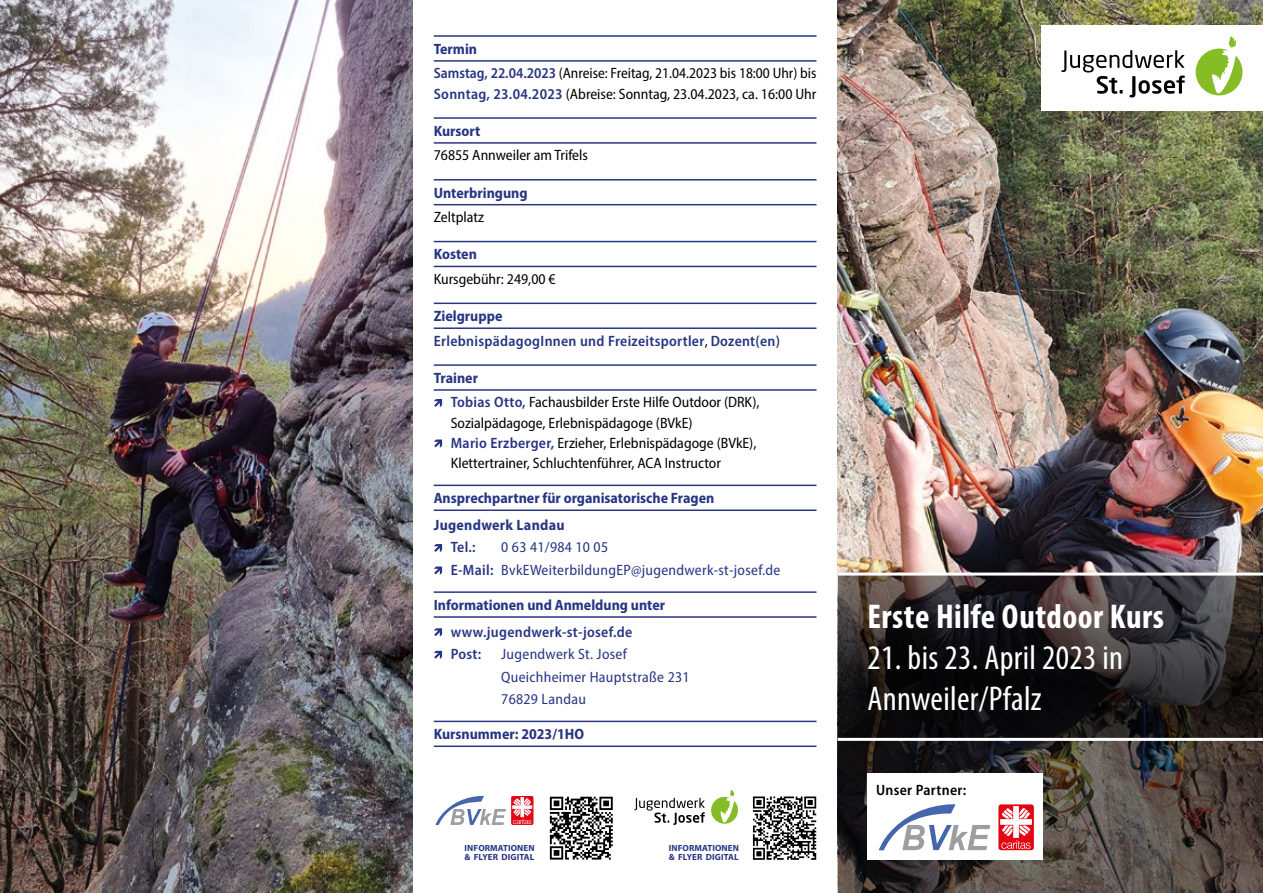
<style>
.page{position:relative;width:1263px;height:893px;background:#fff}
.page>*{position:absolute;margin:0;border:0;box-sizing:border-box;transform-origin:0 0}
.t1{font:condensed 34.5px/41.4px "Myriad Pro";letter-spacing:.01em;color:#fff}
.t2{font:700 condensed 34.5px "Myriad Pro";letter-spacing:.015em;color:#fff}
.t3{font:semi-condensed 15px/24.5px "Myriad Pro";color:#000}
.t4{font:700 semi-condensed 15px/26.7px "Myriad Pro";color:#283583}
.t5{font:semi-condensed 15px/22.5px "Myriad Pro";letter-spacing:.02em;color:#283583}
.t6{font:600 semi-condensed 15px/24.5px "Myriad Pro";letter-spacing:.02em;color:#283583}
.t7{font:600 semi-condensed 15px "Myriad Pro";letter-spacing:.02em;color:#000}
.t8{font:700 8.85px/9px "Myriad Pro";letter-spacing:.01em;color:#283583}
.s1{font-weight:700;color:#283583}
.s2{font-weight:600;color:#283583}
.s3{font-weight:700}
.s4{font-weight:400;color:#000}
.s5{font-weight:600}
</style>
<div class="page">
<hr style="left:434px;top:35px;width:382px;height:2px;background:#283583">
<hr style="left:434px;top:60px;width:382px;height:2px;background:#283583">
<hr style="left:434px;top:117px;width:382px;height:2px;background:#283583">
<hr style="left:434px;top:142px;width:382px;height:2px;background:#283583">
<hr style="left:434px;top:179px;width:382px;height:2px;background:#283583">
<hr style="left:434px;top:204px;width:382px;height:1px;background:#283583">
<hr style="left:434px;top:241px;width:382px;height:1px;background:#283583">
<hr style="left:434px;top:266px;width:382px;height:1px;background:#283583">
<hr style="left:434px;top:303px;width:382px;height:1px;background:#283583">
<hr style="left:434px;top:327px;width:382px;height:2px;background:#283583">
<hr style="left:434px;top:364px;width:382px;height:2px;background:#283583">
<hr style="left:434px;top:389px;width:382px;height:2px;background:#283583">
<hr style="left:434px;top:485px;width:382px;height:1px;background:#283583">
<hr style="left:434px;top:509px;width:382px;height:2px;background:#283583">
<hr style="left:434px;top:591px;width:382px;height:2px;background:#283583">
<hr style="left:434px;top:616px;width:382px;height:2px;background:#283583">
<hr style="left:434px;top:721px;width:382px;height:1px;background:#283583">
<hr style="left:434px;top:745px;width:382px;height:2px;background:#283583">
<svg style="left:434px;top:399px;width:8px;height:8px"></svg>
<svg style="left:434px;top:439px;width:8px;height:9px"></svg>
<svg style="left:434px;top:544px;width:8px;height:8px"></svg>
<svg style="left:434px;top:566px;width:8px;height:9px"></svg>
<svg style="left:434px;top:628px;width:8px;height:9px"></svg>
<svg style="left:434px;top:651px;width:8px;height:8px"></svg>
<img style="left:0;top:0;width:412px;height:893px">
<img style="left:838px;top:0;width:425px;height:573px">
<svg style="left:838px;top:741px;width:425px;height:152px;background:#463e3a"></svg>
<svg style="left:838px;top:576px;width:425px;height:162px;background:#252123"></svg>
<div style="left:1042px;top:26px;width:221px;height:85px;background:#fff"></div>
<div style="left:867px;top:774px;width:176px;height:86px;background:#fff"></div>
<svg style="left:879px;top:804px;width:111px;height:46px"></svg>
<svg style="left:998px;top:804px;width:36px;height:46px"></svg>
<svg style="left:1061px;top:50px;width:124px;height:47px"></svg>
<svg style="left:1196px;top:36px;width:46px;height:60px"></svg>
<svg style="left:634px;top:798px;width:71px;height:27px"></svg>
<svg style="left:711px;top:790px;width:27px;height:34px"></svg>
<svg style="left:753px;top:796px;width:63px;height:64px"></svg>
<svg style="left:435px;top:795px;width:98px;height:30px"></svg>
<svg style="left:549px;top:796px;width:64px;height:64px"></svg>
<svg style="left:550px;top:797px;width:63px;height:63px"></svg>
<p class="t3" style="left:434px;top:36px;width:384px"><span class="s1">Termin<br></span><span class="s2">Samstag, 22.04.2023</span> (Anreise: Freitag, 21.04.2023 bis 18:00 Uhr) bis</p>
<p class="t3" style="left:434px;top:81px;width:384px"><span class="s2">Sonntag, 23.04.2023</span> (Abreise: Sonntag, 23.04.2023, ca. 16:00 Uhr</p>
<p class="t4" style="left:434px;top:117px;width:48px">Kursort</p>
<p class="t3" style="left:434px;top:143px;width:156px">76855 Annweiler am Trifels</p>
<p class="t4" style="left:434px;top:179px;width:95px">Unterbringung</p>
<p class="t3" style="left:434px;top:205px;width:52px">Zeltplatz</p>
<p class="t4" style="left:434px;top:240px;width:45px">Kosten</p>
<p class="t3" style="left:434px;top:266px;width:123px">Kursgebühr: 249,00 €</p>
<p class="t6" style="left:434px;top:303px;width:348px"><span class="s3">Zielgruppe<br></span>ErlebnispädagogInnen und Freizeitsportler<span class="s4">,</span> Dozent(en)</p>
<p class="t3" style="left:451px;top:365px;width:310px;text-indent:-17px"><span class="s1">Trainer<br></span><span class="s2">Tobias Otto,</span> Fachausbilder Erste Hilfe Outdoor (DRK),</p>
<p class="t3" style="left:451px;top:412px;width:307px;line-height:20.2px">Sozialpädagoge, Erlebnispädagoge (BVkE)<br><span class="s2">Mario Erzberger,</span> Erzieher, Erlebnispädagoge (BVkE),<br>Klettertrainer, Schluchtenführer, ACA Instructor</p>
<p class="t4" style="left:434px;top:484px;width:282px">Ansprechpartner für organisatorische Fragen<br>Jugendwerk Landau</p>
<p class="t6" style="left:451px;top:535px;width:26px">Tel.:</p>
<p class="t5" style="left:451px;top:536px;width:331px;text-indent:50px">0 63 41/984 10 05<br><span class="s5">E-Mail:</span> BvkEWeiterbildungEP@jugendwerk-st-josef.de</p>
<p class="t4" style="left:434px;top:591px;width:233px">Informationen und Anmeldung unter</p>
<p class="t6" style="left:451px;top:620px;width:183px;line-height:22.5px">www.jugendwerk-st-josef.de<br>Post:</p>
<p class="t5" style="left:501px;top:643px;width:190px">Jugendwerk St. Josef<br>Queichheimer Hauptstraße 231<br>76829 Landau</p>
<p class="t4" style="left:434px;top:720px;width:152px">Kursnummer: 2023/1HO</p>
<p class="t8" style="left:464px;top:843px;width:72px">INFORMATIONEN &amp; FLYER DIGITAL</p>
<p class="t8" style="left:669px;top:843px;width:72px">INFORMATIONEN &amp; FLYER DIGITAL</p>
<h1 class="t2" style="left:867px;top:594px;width:298px">Erste Hilfe Outdoor Kurs</h1>
<h1 class="t1" style="left:867px;top:636px;width:257px">21. bis 23. April 2023 in<br>Annweiler/Pfalz</h1>
<p class="t7" style="left:876px;top:781px;width:92px">Unser Partner:</p>
</div>
